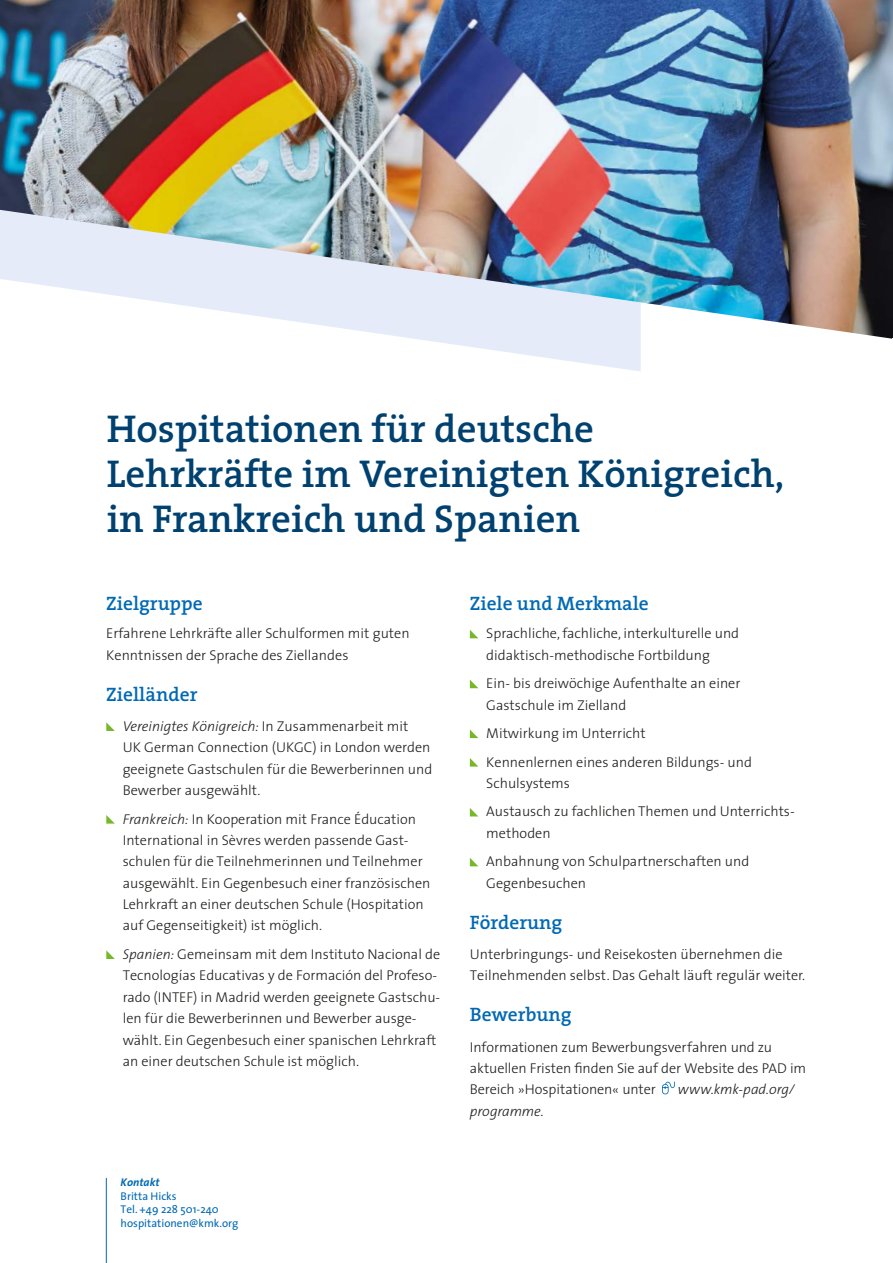
<style>
.page{position:relative;width:893px;height:1263px;background:#fff}
.page>*{position:absolute;margin:0;border:0;box-sizing:border-box;transform-origin:0 0}
.t1{font:600 39px/45px "The Serif";color:#004170}
.t2{font:600 19.5px "The Serif";color:#0069b4}
.t3{font:300 14.25px/21.3px "The Sans";color:#1d1d1b}
.t4{font:italic 300 14.25px "The Sans";letter-spacing:-.005em;color:#1d1d1b}
.t5{font:11.25px/13.5px "The Sans";color:#0069b4}
.t6{font:italic 700 11.25px "The Sans";color:#0069b4}
.s1{font-style:italic}
.s2{font-style:normal}
</style>
<div class="page">
<svg style="left:419px;top:339px;width:222px;height:32px;fill:#e8eef9"></svg>
<svg style="left:106px;top:722px;width:9px;height:9px"></svg>
<svg style="left:106px;top:815px;width:9px;height:9px"></svg>
<svg style="left:106px;top:950px;width:9px;height:9px"></svg>
<svg style="left:470px;top:630px;width:8px;height:8px"></svg>
<svg style="left:470px;top:680px;width:8px;height:8px"></svg>
<svg style="left:470px;top:729px;width:8px;height:9px"></svg>
<svg style="left:470px;top:758px;width:8px;height:9px"></svg>
<svg style="left:470px;top:808px;width:8px;height:8px"></svg>
<svg style="left:470px;top:858px;width:8px;height:8px"></svg>
<svg style="left:662px;top:1081px;width:13px;height:13px"></svg>
<hr style="left:106px;top:1178px;width:1px;height:85px;background:#0069b4">
<img style="left:0;top:0;width:893px;height:339px">
<h1 class="t1" style="left:107px;top:405px;width:679px">Hospitationen für deutsche<br>Lehrkräfte im Vereinigten Königreich, in Frankreich und Spanien</h1>
<h2 class="t2" style="left:106px;top:587px;width:98px">Zielgruppe</h2>
<p class="t3" style="left:106px;top:622px;width:305px">Erfahrene Lehrkräfte aller Schulformen mit guten<br>Kenntnissen der Sprache des Ziellandes</p>
<h2 class="t2" style="left:106px;top:678px;width:93px">Zielländer</h2>
<p class="t3" style="left:123px;top:715px;width:311px"><span class="s1">Vereinigtes Königreich:</span> In Zusammenarbeit mit<br>UK German Connection (UKGC) in London werden geeignete Gastschulen für die Bewerberinnen und Bewerber ausgewählt.</p>
<p class="t3" style="left:123px;top:808px;width:309px"><span class="s1">Frankreich:</span> In Kooperation mit France Éducation International in Sèvres werden passende Gast&shy;schulen für die Teilnehmerinnen und Teilnehmer ausgewählt. Ein Gegenbesuch einer französischen Lehrkraft an einer deutschen Schule (Hospitation auf Gegenseitigkeit) ist möglich.</p>
<p class="t3" style="left:123px;top:943px;width:319px"><span class="s1">Spanien:</span> Gemeinsam mit dem Instituto Nacional de Tecnologías Educativas y de Formación del Profeso&shy;rado (INTEF) in Madrid werden geeignete Gastschu&shy;len für die Bewerberinnen und Bewerber ausge&shy;wählt. Ein Gegenbesuch einer spanischen Lehrkraft an einer deutschen Schule ist möglich.</p>
<p class="t6" style="left:121px;top:1173px;width:40px">Kontakt</p>
<p class="t5" style="left:121px;top:1189px;width:119px">Britta Hicks<br>Tel. +49 228 501-240 hospitationen@kmk.org</p>
<h2 class="t2" style="left:470px;top:587px;width:180px">Ziele und Merkmale</h2>
<p class="t3" style="left:486px;top:622px;width:254px">Sprachliche, fachliche, interkulturelle und didaktisch-methodische Fortbildung</p>
<p class="t3" style="left:486px;top:672px;width:256px">Ein- bis dreiwöchige Aufenthalte an einer<br>Gastschule im Zielland</p>
<p class="t3" style="left:486px;top:718px;width:267px;line-height:28.5px">Mitwirkung im Unterricht<br>Kennenlernen eines anderen Bildungs- und</p>
<p class="t3" style="left:486px;top:768px;width:310px;line-height:28.5px">Schulsystems<br>Austausch zu fachlichen Themen und Unterrichts-</p>
<p class="t3" style="left:486px;top:818px;width:265px;line-height:28.5px">methoden<br>Anbahnung von Schulpartnerschaften und</p>
<p class="t3" style="left:486px;top:872px;width:101px">Gegenbesuchen</p>
<h2 class="t2" style="left:470px;top:906px;width:94px">Förderung</h2>
<p class="t3" style="left:470px;top:943px;width:335px">Unterbringungs- und Reisekosten übernehmen die<br>Teilnehmenden selbst. Das Gehalt läuft regulär weiter.</p>
<h2 class="t2" style="left:470px;top:998px;width:103px">Bewerbung</h2>
<p class="t3" style="left:470px;top:1036px;width:338px">Informationen zum Bewerbungsverfahren und zu aktuellen Fristen finden Sie auf der Website des PAD im<br>Bereich »Hospitationen« unter</p>
<p class="t4" style="left:678px;top:1078px;width:118px">www.kmk-pad.org/</p>
<p class="t4" style="left:470px;top:1099px;width:74px">programme<span class="s2">.</span></p>
</div>
